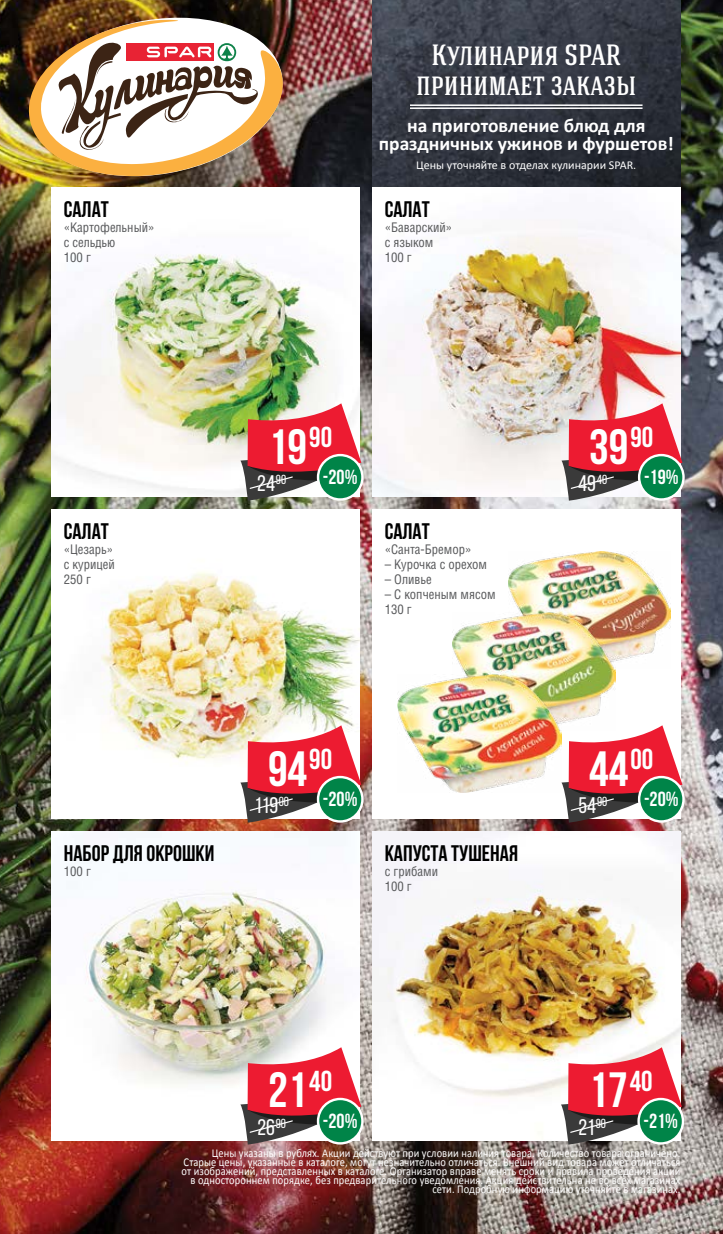
<style>
.page{position:relative;width:723px;height:1234px;background:#fff}
.page>*{position:absolute;margin:0;border:0;box-sizing:border-box;transform-origin:0 0}
.t1{font:700 49.5px "Bebas Neue";color:#fff}
.t2{font:500 29.25px/30px "Hagin Caps";color:#fff;text-align:center}
.t3{font:700 22.5px "Bebas Neue";color:#000}
.t4{font:22.5px "Bebas Neue";color:#fff}
.t5{font:700 20.4px "Bebas Neue";color:#fff}
.t6{font:700 19.5px/18.5px "Calibri";color:#fff;text-align:center}
.t7{font:12.75px/15px "AG Letterica Condensed C";color:#58595b}
.t8{font:12px/9px "Calibri";letter-spacing:.01em;color:#fff;text-align:right;scale:.87 1}
.t9{font:12px "Calibri";letter-spacing:.01em;color:#fff}
</style>
<div class="page">
<img style="left:0;top:0;width:723px;height:1233px">
<img style="left:372px;top:0;width:308px;height:187px">
<img style="left:29px;top:9px;width:254px;height:11px">
<img style="left:29px;top:20px;width:254px;height:156px">
<svg style="left:53px;top:34px;width:208px;height:123px"></svg>
<hr style="left:410px;top:104px;width:232px;height:2px;background:#fff">
<hr style="left:410px;top:107px;width:232px;height:2px;background:#fff">
<div style="left:372px;top:509px;width:308px;height:309px;background:#fff"></div>
<img style="left:51px;top:187px;width:308px;height:309px">
<img style="left:51px;top:509px;width:308px;height:309px">
<img style="left:372px;top:831px;width:308px;height:309px">
<img style="left:51px;top:831px;width:308px;height:309px">
<img style="left:372px;top:187px;width:308px;height:309px">
<img style="left:508px;top:551px;width:163px;height:110px">
<img style="left:453px;top:613px;width:163px;height:111px">
<img style="left:397px;top:674px;width:164px;height:118px">
<div style="left:317px;top:454px;width:47px;height:46px;border:2px solid #fff;border-radius:50%"></div>
<img style="left:240px;top:403px;width:121px;height:97px">
<div style="left:638px;top:454px;width:47px;height:46px;border:2px solid #fff;border-radius:50%"></div>
<svg style="left:561px;top:403px;width:121px;height:97px"></svg>
<div style="left:317px;top:775px;width:47px;height:47px;border:2px solid #fff;border-radius:50%"></div>
<svg style="left:240px;top:725px;width:121px;height:97px"></svg>
<div style="left:638px;top:775px;width:47px;height:47px;border:2px solid #fff;border-radius:50%"></div>
<svg style="left:561px;top:725px;width:121px;height:97px"></svg>
<div style="left:317px;top:1097px;width:47px;height:47px;border:2px solid #fff;border-radius:50%"></div>
<svg style="left:240px;top:1046px;width:121px;height:98px"></svg>
<svg style="left:561px;top:1047px;width:121px;height:97px"></svg>
<h3 class="t3" style="left:64px;top:197px;width:47px">Салат</h3>
<p class="t7" style="left:64px;top:220px;width:92px">«Картофельный» с сельдью<br>100 г</p>
<h2 class="t2" style="left:416px;top:39px;width:222px">Кулинария SPAR принимает заказы</h2>
<h3 class="t6" style="left:379px;top:116px;width:296px">на приготовление блюд для праздничных ужинов и фуршетов!</h3>
<p class="t9" style="left:416px;top:157px;width:221px">Цены уточняйте в отделах кулинарии SPAR.</p>
<h3 class="t3" style="left:385px;top:197px;width:47px">Салат</h3>
<p class="t7" style="left:385px;top:220px;width:69px">«Баварский» с языком<br>100 г</p>
<h3 class="t3" style="left:64px;top:518px;width:47px">Салат</h3>
<p class="t7" style="left:64px;top:541px;width:53px">«Цезарь» с курицей<br>250 г</p>
<h1 class="t1" style="left:268px;top:419px;width:66px">19<sup>90</sup></h1>
<h3 class="t4" style="left:257px;top:471px;width:30px">24<sup>90</sup></h3>
<h3 class="t5" style="left:323px;top:465px;width:36px">-20%</h3>
<h3 class="t3" style="left:385px;top:518px;width:47px">Салат</h3>
<p class="t7" style="left:385px;top:541px;width:88px">«Санта-Бремор»</p>
<p class="t7" style="left:385px;top:556px;width:104px">– Курочка с орехом</p>
<p class="t7" style="left:385px;top:571px;width:49px">– Оливье</p>
<p class="t7" style="left:385px;top:586px;width:112px">– С копченым мясом<br>130 г</p>
<h3 class="t3" style="left:64px;top:840px;width:152px">Набор для окрошки</h3>
<p class="t7" style="left:64px;top:863px;width:29px">100 г</p>
<h1 class="t1" style="left:268px;top:741px;width:66px">94<sup>90</sup></h1>
<h3 class="t4" style="left:254px;top:793px;width:36px">119<sup>00</sup></h3>
<h3 class="t5" style="left:323px;top:787px;width:36px">-20%</h3>
<h3 class="t3" style="left:385px;top:840px;width:135px">Капуста тушеная</h3>
<p class="t7" style="left:385px;top:863px;width:55px">с грибами<br>100 г</p>
<h1 class="t1" style="left:589px;top:419px;width:66px">39<sup>90</sup></h1>
<h3 class="t4" style="left:578px;top:471px;width:31px">49<sup>40</sup></h3>
<h3 class="t5" style="left:644px;top:465px;width:36px">-19%</h3>
<h1 class="t1" style="left:589px;top:741px;width:66px">44<sup>00</sup></h1>
<h3 class="t4" style="left:578px;top:793px;width:30px">54<sup>90</sup></h3>
<h3 class="t5" style="left:644px;top:787px;width:36px">-20%</h3>
<h1 class="t1" style="left:268px;top:1062px;width:66px">21<sup>40</sup></h1>
<h3 class="t4" style="left:257px;top:1114px;width:30px">26<sup>90</sup></h3>
<h3 class="t5" style="left:323px;top:1109px;width:36px">-20%</h3>
<h1 class="t1" style="left:588px;top:1062px;width:66px">17<sup>40</sup></h1>
<h3 class="t4" style="left:578px;top:1114px;width:29px">21<sup>90</sup></h3>
<h3 class="t5" style="left:643px;top:1109px;width:36px">-21%</h3>
<p class="t8" style="left:182px;top:1148px;width:575px">Цены указаны в рублях. Акции действуют при условии наличия товара. Количество товара ограничено.<br>Старые цены, указанные в каталоге, могут незначительно отличаться. Внешний вид товара может отличаться от изображений, представленных в каталоге. Организатор вправе менять сроки и правила проведения акции в одностороннем порядке, без предварительного уведомления. Акция действительна не во всех магазинах сети. Подробную информацию уточняйте в магазинах.</p>
</div>
